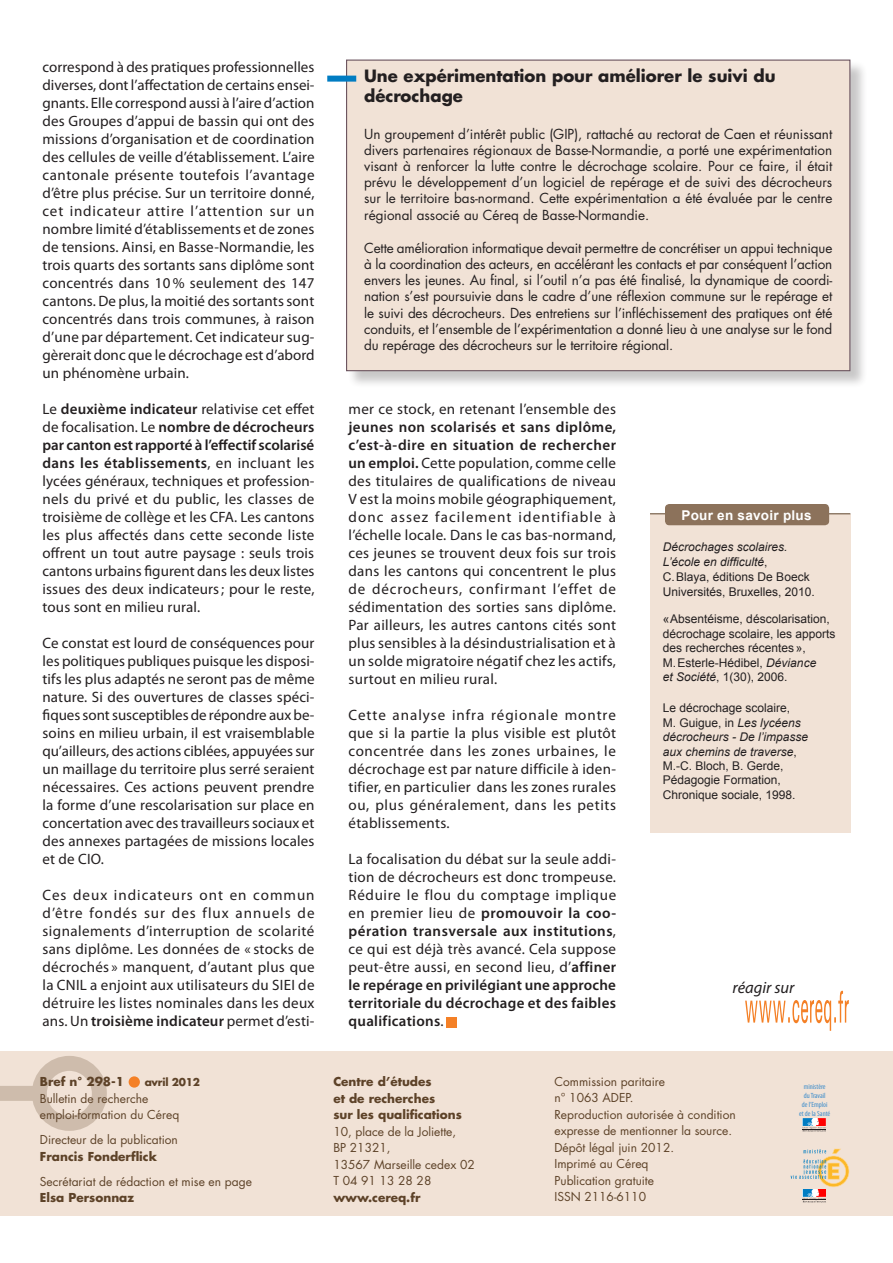
<style>
.page{position:relative;width:893px;height:1263px;background:#fff}
.page>*{position:absolute;margin:0;border:0;box-sizing:border-box;transform-origin:0 0}
.TITREENCADRE{font:700 16.5px/19.8px "Futura";color:#231f20}
.TITRE{font:italic 16.5px "Myriad Pro";color:#231f20}
.TEXTE{font:15px/18px "Myriad Pro";letter-spacing:.015em;color:#231f20;text-align:justify}
.TEXTEENCADRE{font:13.5px/16.2px "Futura";letter-spacing:-.005em;color:#231f20;text-align:justify}
.TEXTE-2{font:700 13.5px "Arial";letter-spacing:.02em;color:#fff}
.BIBLIO{font:12px/14.4px "Arial";color:#231f20}
.t1{font:12px/16.5px "Futura";color:#5d4228}
.t2{font:700 12px/16.5px "Futura";color:#5d4228}
.t3{font:700 10.5px "Futura";letter-spacing:-.02em;color:#5d4228}
.t4{font:condensed 7.5px "Myriad Pro";color:#3f8dcb}
.s1{font-weight:600}
.s2{font-style:italic}
</style>
<div class="page">
<div style="left:650px;top:515px;width:200px;height:318px;background:#f1e2d6"></div>
<hr style="left:650px;top:513px;width:200px;height:1px;background:#5d4228">
<div style="left:665px;top:504px;width:164px;height:21px;background:#8c725b;border-radius:4px"></div>
<div style="left:0;top:1050px;width:893px;height:165px;background:#f1e2d6"></div>
<div style="left:0;top:1086px;width:39px;height:15px;background:#cebcac"></div>
<div style="left:32px;top:1056px;width:75px;height:75px;border:15px solid #9a846e;border-radius:50%"></div>
<svg style="left:791px;top:1149px;width:58px;height:54px"></svg>
<svg style="left:745px;top:991px;width:104px;height:40px"></svg>
<div style="left:129px;top:1076px;width:11px;height:11px;background:#f48026;border-radius:50%"></div>
<div style="left:446px;top:1017px;width:11px;height:10px;background:#f48026"></div>
<svg style="left:802px;top:1118px;width:24px;height:14px"></svg>
<div style="left:347px;top:60px;width:520px;height:329px;background:#231f20;opacity:.25"></div>
<div style="left:347px;top:60px;width:503px;height:311px;background:#f1e2d6"></div>
<div style="left:346px;top:60px;width:504px;height:311px;border:1px solid #6c5560"></div>
<div style="left:327px;top:76px;width:29px;height:6px;background:#007cc2"></div>
<p class="TEXTE" style="left:43px;top:58px;width:274px">correspond à des pratiques professionnelles diverses, dont l’affectation de certains ensei&shy;gnants. Elle correspond aussi à l’aire d’action des Groupes d’appui de bassin qui ont des missions d’organisation et de coordination des cellules de veille d’établissement. L’aire cantonale présente toutefois l’avantage d’être plus précise. Sur un territoire donné, cet indicateur attire l’attention sur un nombre limité d’établissements et de zones de tensions. Ainsi, en Basse-Normandie, les trois quarts des sortants sans diplôme sont concentrés dans 10% seulement des 147 cantons. De plus, la moitié des sortants sont concentrés dans trois communes, à raison d’une par département. Cet indicateur sug&shy;gèrerait donc que le décrochage est d’abord un phénomène urbain.</p>
<p class="TEXTE" style="left:43px;top:400px;width:274px">Le <span class="s1">deuxième indicateur</span> relativise cet effet de focalisation. Le <span class="s1">nombre de décrocheurs par canton est rapporté à l’effectif scolarisé dans les établissements</span>, en incluant les lycées généraux, techniques et profession&shy;nels du privé et du public, les classes de troisième de collège et les CFA. Les cantons les plus affectés dans cette seconde liste offrent un tout autre paysage : seuls trois cantons urbains figurent dans les deux listes issues des deux indicateurs; pour le reste, tous sont en milieu rural.</p>
<p class="TEXTE" style="left:43px;top:634px;width:274px">Ce constat est lourd de conséquences pour les politiques publiques puisque les disposi&shy;tifs les plus adaptés ne seront pas de même nature. Si des ouvertures de classes spéci&shy;fiques sont susceptibles de répondre aux be&shy;soins en milieu urbain, il est vraisemblable qu’ailleurs, des actions ciblées, appuyées sur un maillage du territoire plus serré seraient nécessaires. Ces actions peuvent prendre la forme d’une rescolarisation sur place en concertation avec des travailleurs sociaux et des annexes partagées de missions locales et de CIO.</p>
<p class="TEXTE" style="left:43px;top:886px;width:274px">Ces deux indicateurs ont en commun d’être fondés sur des flux annuels de signalements d’interruption de scolarité sans diplôme. Les données de « stocks de décrochés » manquent, d’autant plus que la CNIL a enjoint aux utilisateurs du SIEI de détruire les listes nominales dans les deux ans. Un <span class="s1">troisième indicateur</span> permet d’esti-</p>
<p class="t2" style="left:40px;top:1073px;width:86px">Bref n° 298-1</p>
<p class="t3" style="left:145px;top:1075px;width:57px">avril 2012</p>
<p class="t1" style="left:40px;top:1090px;width:141px">Bulletin de recherche emploi-formation du Céreq</p>
<p class="t1" style="left:40px;top:1131px;width:140px">Directeur de la publication</p>
<p class="t2" style="left:40px;top:1147px;width:119px">Francis Fonderflick</p>
<p class="t1" style="left:40px;top:1173px;width:213px">Secrétariat de rédaction et mise en page</p>
<p class="t2" style="left:40px;top:1189px;width:96px">Elsa Personnaz</p>
<p class="TITREENCADRE" style="left:364px;top:66px;width:413px">Une expérimentation pour améliorer le suivi du décrochage</p>
<p class="TEXTEENCADRE" style="left:364px;top:125px;width:470px">Un groupement d’intérêt public (GIP), rattaché au rectorat de Caen et réunissant divers partenaires régionaux de Basse-Normandie, a porté une expérimentation visant à renforcer la lutte contre le décrochage scolaire. Pour ce faire, il était prévu le développement d’un logiciel de repérage et de suivi des décrocheurs sur le territoire bas-normand. Cette expérimentation a été évaluée par le centre régional associé au Céreq de Basse-Normandie.</p>
<p class="TEXTEENCADRE" style="left:364px;top:240px;width:470px">Cette amélioration informatique devait permettre de concrétiser un appui technique à la coordination des acteurs, en accélérant les contacts et par conséquent l’action envers les jeunes. Au final, si l’outil n’a pas été finalisé, la dynamique de coordi&shy;nation s’est poursuivie dans le cadre d’une réflexion commune sur le repérage et le suivi des décrocheurs. Des entretiens sur l’infléchissement des pratiques ont été conduits, et l’ensemble de l’expérimentation a donné lieu à une analyse sur le fond du repérage des décrocheurs sur le territoire régional.</p>
<p class="TEXTE" style="left:349px;top:400px;width:269px">mer ce stock, en retenant l’ensemble des <span class="s1">jeunes non scolarisés et sans diplôme, c’est-à-dire en situation de rechercher un emploi.</span> Cette population, comme celle des titulaires de qualifications de niveau V est la moins mobile géographiquement, donc assez facilement identifiable à l’échelle locale. Dans le cas bas-normand, ces jeunes se trouvent deux fois sur trois dans les cantons qui concentrent le plus de décrocheurs, confirmant l’effet de sédimentation des sorties sans diplôme.<br>Par ailleurs, les autres cantons cités sont plus sensibles à la désindustrialisation et à un solde migratoire négatif chez les actifs, surtout en milieu rural.</p>
<p class="TEXTE" style="left:349px;top:706px;width:269px">Cette analyse infra régionale montre que si la partie la plus visible est plutôt concentrée dans les zones urbaines, le décrochage est par nature difficile à iden&shy;tifier, en particulier dans les zones rurales ou, plus généralement, dans les petits établissements.</p>
<p class="TEXTE" style="left:349px;top:850px;width:269px">La focalisation du débat sur la seule addi&shy;tion de décrocheurs est donc trompeuse.<br>Réduire le flou du comptage implique en premier lieu de <span class="s1">promouvoir la coo&shy;pération transversale aux institutions</span>, ce qui est déjà très avancé. Cela suppose peut-être aussi, en second lieu, d’<span class="s1">affiner le repérage en privilégiant une approche territoriale du décrochage et des faibles qualifications</span>.</p>
<p class="TEXTE-2" style="left:681px;top:506px;width:132px">Pour en savoir plus</p>
<p class="BIBLIO" style="left:663px;top:539px;width:154px;line-height:15px"><span class="s2">Décrochages scolaires.<br>L’école en difficulté</span>,<br>C.Blaya, éditions De Boeck<br>Universités, Bruxelles, 2010.</p>
<p class="BIBLIO" style="left:663px;top:612px;width:174px">«Absentéisme, déscolarisation, décrochage scolaire, les apports des recherches récentes»,<br>M.Esterle-Hédibel, <span class="s2">Déviance<br>et Société</span>, 1(30), 2006.</p>
<p class="BIBLIO" style="left:663px;top:701px;width:147px">Le décrochage scolaire,<br>M. Guigue, in <span class="s2">Les lycéens décrocheurs - De l’impasse aux chemins de traverse</span>,<br>M.-C. Bloch, B. Gerde,<br>Pédagogie Formation,<br>Chronique sociale, 1998.</p>
<p class="TITRE" style="left:732px;top:977px;width:63px">réagir sur</p>
<p class="t2" style="left:333px;top:1073px;width:103px">Centre d’études et de recherches</p>
<p class="t2" style="left:333px;top:1106px;width:130px">sur les qualifications</p>
<p class="t1" style="left:333px;top:1123px;width:124px">10, place de la Joliette,</p>
<p class="t1" style="left:333px;top:1139px;width:59px">BP 21321,</p>
<p class="t1" style="left:333px;top:1156px;width:143px">13567 Marseille cedex 02</p>
<p class="t1" style="left:333px;top:1172px;width:100px">T 04 91 13 28 28</p>
<p class="t2" style="left:333px;top:1188px;width:89px">www.cereq.fr</p>
<p class="t1" style="left:554px;top:1073px;width:112px">Commission paritaire</p>
<p class="t1" style="left:554px;top:1089px;width:81px">n° 1063 ADEP.</p>
<p class="t1" style="left:554px;top:1106px;width:183px">Reproduction autorisée à condition</p>
<p class="t1" style="left:554px;top:1122px;width:179px">expresse de mentionner la source.<br>Dépôt légal juin 2012.</p>
<p class="t1" style="left:554px;top:1155px;width:96px">Imprimé au Céreq</p>
<p class="t1" style="left:554px;top:1172px;width:101px">Publication gratuite</p>
<p class="t1" style="left:554px;top:1188px;width:93px">ISSN 2116-6110</p>
<p class="t4" style="left:804px;top:1082px;width:23px">ministère</p>
<p class="t4" style="left:804px;top:1091px;width:23px">du Travail</p>
<p class="t4" style="left:802px;top:1100px;width:27px">de l’Emploi</p>
<p class="t4" style="left:799px;top:1109px;width:33px">et de la Santé</p>
</div>
